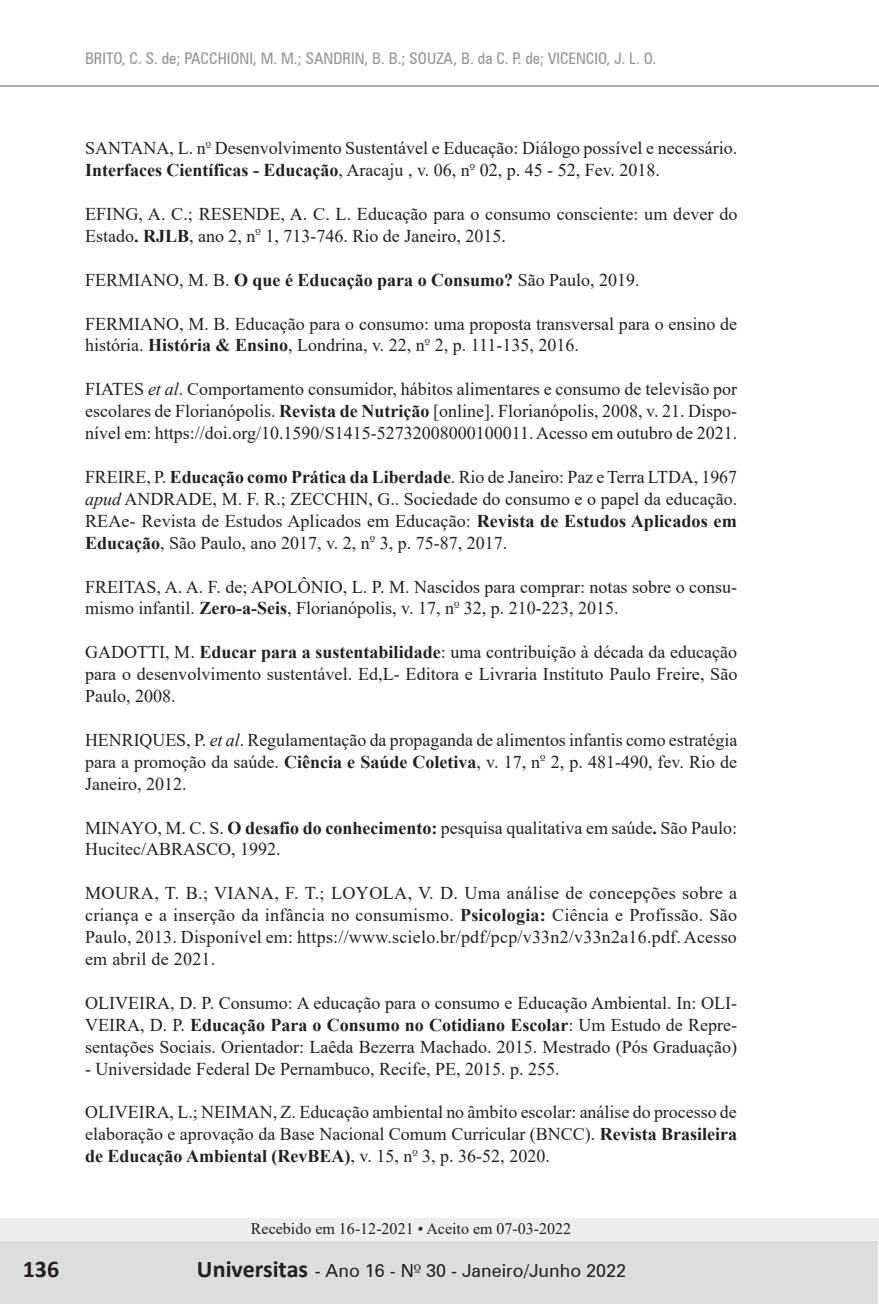
<style>
.page{position:relative;width:879px;height:1304px;background:#fff}
.page>*{position:absolute;margin:0;border:0;box-sizing:border-box;transform-origin:0 0}
.t1{font:700 24px "Calibri";color:#231f20}
.t2{font:18px/22px "Times New Roman";color:#231f20;text-align:justify}
.t3{font:18px "Zurich BT";color:#231f20}
.t4{font:condensed 16px "Zurich BT";color:#939598}
.t5{font:16px "Times New Roman";color:#231f20}
.s1{font-weight:700}
.s2{font-style:italic}
.s3{font-family:"Calibri";font-weight:700;font-size:24px}
.s4{font-family:"Zapf Humanist 601 BT"}
</style>
<div class="page">
<div style="left:0;top:1218px;width:878px;height:27px;background:#eeeeef"></div>
<div style="left:0;top:1242px;width:878px;height:62px;background:#dcdddf"></div>
<hr style="left:0;top:85px;width:879px;height:2px;background:#a8a9ad">
<p class="t4" style="left:85px;top:48px;width:573px">BRITO, C. S. de; PACCHIONI, M. M.; SANDRIN, B. B.; SOUZA, B. da C. P. de; VICENCIO, J. L. O.</p>
<p class="t2" style="left:85px;top:137px;width:653px">SANTANA, L. n<sup>º</sup> Desenvolvimento Sustentável e Educação: Diálogo possível e necessário.<br><span class="s1">Interfaces Científicas - Educação</span>, Aracaju , v. 06, n<sup>º</sup> 02, p. 45 - 52, Fev. 2018.</p>
<p class="t2" style="left:85px;top:202px;width:654px">EFING, A. C.; RESENDE, A. C. L. Educação para o consumo consciente: um dever do<br>Estado<span class="s1">. RJLB</span>, ano 2, n<sup>º</sup> 1, 713-746. Rio de Janeiro, 2015.</p>
<p class="t2" style="left:85px;top:268px;width:556px">FERMIANO, M. B. <span class="s1">O que é Educação para o Consumo?</span> São Paulo, 2019.</p>
<p class="t2" style="left:85px;top:312px;width:653px">FERMIANO, M. B. Educação para o consumo: uma proposta transversal para o ensino de história. <span class="s1">História &amp; Ensino</span>, Londrina, v. 22, n<sup>º</sup> 2, p. 111-135, 2016.</p>
<p class="t2" style="left:85px;top:378px;width:653px">FIATES <span class="s2">et al</span>. Comportamento consumidor, hábitos alimentares e consumo de televisão por escolares de Florianópolis. <span class="s1">Revista de Nutrição</span> [online]. Florianópolis, 2008, v. 21. Dispo&shy;nível em: https://doi.org/10.1590/S1415-52732008000100011. Acesso em outubro de 2021.</p>
<p class="t2" style="left:85px;top:465px;width:653px">FREIRE, P. <span class="s1">Educação como Prática da Liberdade</span>. Rio de Janeiro: Paz e Terra LTDA, 1967 <span class="s2">apud</span> ANDRADE, M. F. R.; ZECCHIN, G.. Sociedade do consumo e o papel da educação.<br>REAe- Revista de Estudos Aplicados em Educação: <span class="s1">Revista de Estudos Aplicados em Educação</span>, São Paulo, ano 2017, v. 2, n<sup>º</sup> 3, p. 75-87, 2017.</p>
<p class="t2" style="left:85px;top:575px;width:654px">FREITAS, A. A. F. de; APOLÔNIO, L. P. M. Nascidos para comprar: notas sobre o consu&shy;mismo infantil. <span class="s1">Zero-a-Seis</span>, Florianópolis, v. 17, n<sup>º</sup> 32, p. 210-223, 2015.</p>
<p class="t2" style="left:85px;top:641px;width:654px">GADOTTI, M. <span class="s1">Educar para a sustentabilidade</span>: uma contribuição à década da educação para o desenvolvimento sustentável. Ed,L- Editora e Livraria Instituto Paulo Freire, São Paulo, 2008.</p>
<p class="t2" style="left:85px;top:728px;width:654px">HENRIQUES, P. <span class="s2">et al</span>. Regulamentação da propaganda de alimentos infantis como estratégia para a promoção da saúde. <span class="s1">Ciência e Saúde Coletiva</span>, v. 17, n<sup>º</sup> 2, p. 481-490, fev. Rio de Janeiro, 2012.</p>
<p class="t2" style="left:85px;top:816px;width:653px">MINAYO, M. C. S. <span class="s1">O desafio do conhecimento:</span> pesquisa qualitativa em saúde<span class="s1">.</span> São Paulo:<br>Hucitec/ABRASCO, 1992.</p>
<p class="t2" style="left:85px;top:882px;width:654px">MOURA, T. B.; VIANA, F. T.; LOYOLA, V. D. Uma análise de concepções sobre a criança e a inserção da infância no consumismo. <span class="s1">Psicologia:</span> Ciência e Profissão. São Paulo, 2013. Disponível em: https://www.scielo.br/pdf/pcp/v33n2/v33n2a16.pdf. Acesso em abril de 2021.</p>
<p class="t2" style="left:85px;top:991px;width:653px">OLIVEIRA, D. P. Consumo: A educação para o consumo e Educação Ambiental. In: OLI-VEIRA, D. P. <span class="s1">Educação Para o Consumo no Cotidiano Escolar</span>: Um Estudo de Repre&shy;sentações Sociais. Orientador: Laêda Bezerra Machado. 2015. Mestrado (Pós Graduação)</p>
<p class="t2" style="left:85px;top:1057px;width:476px">- Universidade Federal De Pernambuco, Recife, PE, 2015. p. 255.</p>
<p class="t2" style="left:85px;top:1101px;width:653px">OLIVEIRA, L.; NEIMAN, Z. Educação ambiental no âmbito escolar: análise do processo de elaboração e aprovação da Base Nacional Comum Curricular (BNCC). <span class="s1">Revista Brasileira de Educação Ambiental (RevBEA)</span>, v. 15, n<sup>º</sup> 3, p. 36-52, 2020.</p>
<p class="t5" style="left:251px;top:1218px;width:322px">Recebido em 16-12-2021 • Aceito em 07-03-2022</p>
<h1 class="t1" style="left:23px;top:1253px;width:38px">136</h1>
<p class="t3" style="left:197px;top:1260px;width:431px"><span class="s3">Universitas</span> - Ano 16 - N<span class="s4">º</span> 30 - Janeiro/Junho 2022</p>
</div>
